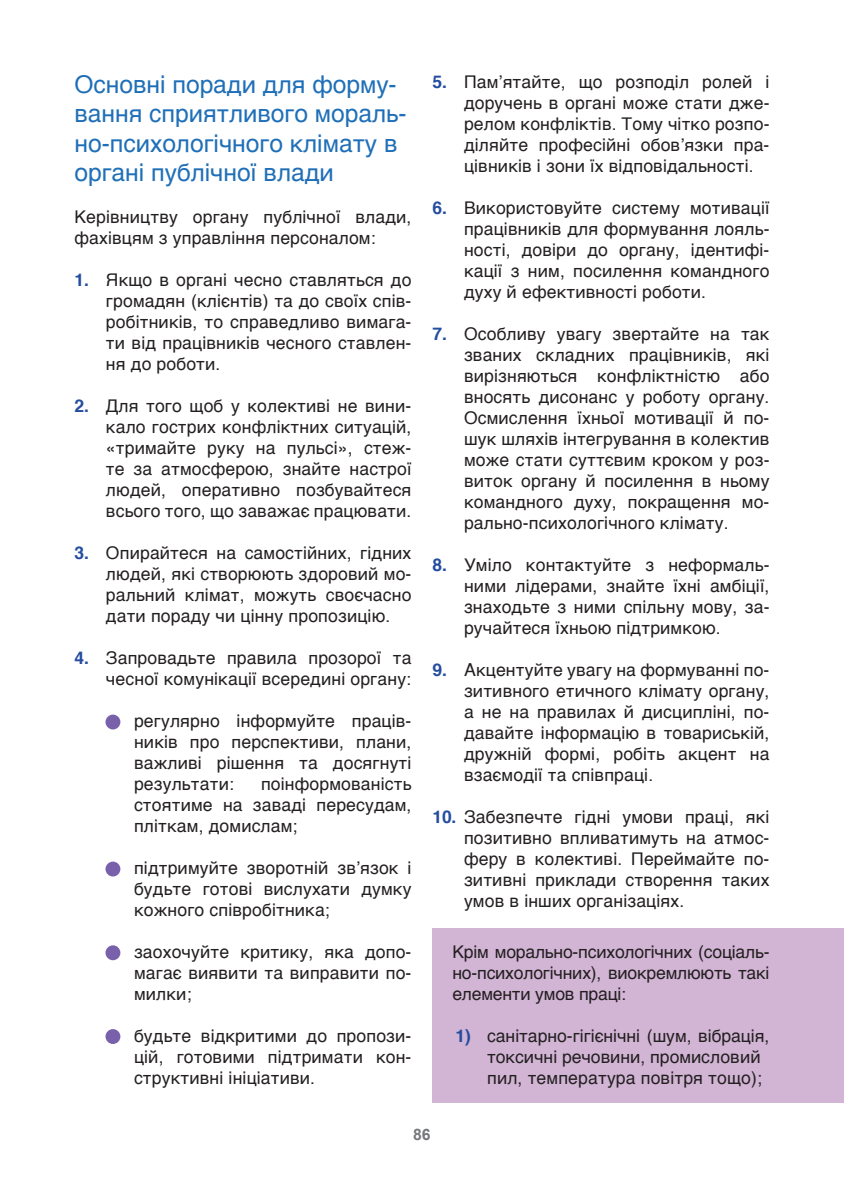
<style>
.page{position:relative;width:844px;height:1191px;background:#fff}
.page>*{position:absolute;margin:0;border:0;box-sizing:border-box;transform-origin:0 0}
.t1{font:24.5px/29.4px "Helvetica";color:#1f6fb8}
.t2{font:17.5px/21px "Helvetica";letter-spacing:.01em;color:#231f20;text-align:justify}
.t3{font:700 15.75px "Arial";color:#76787b}
.s1{font-weight:700;color:#244da0}
</style>
<div class="page">
<div style="left:432px;top:928px;width:411px;height:175px;background:#d2b5d5"></div>
<div style="left:105px;top:714px;width:15px;height:15px;background:#7960aa;border-radius:50%"></div>
<div style="left:105px;top:861px;width:15px;height:15px;background:#7960aa;border-radius:50%"></div>
<div style="left:105px;top:945px;width:15px;height:15px;background:#7960aa;border-radius:50%"></div>
<div style="left:105px;top:1029px;width:15px;height:15px;background:#7960aa;border-radius:50%"></div>
<h1 class="t1" style="left:74px;top:70px;width:333px">Основні поради для форму&shy;вання сприятливого мораль&shy;но-психологічного клімату в органі публічної влади</h1>
<p class="t2" style="left:74px;top:207px;width:338px">Керівництву органу публічної влади, фахівцям з управління персоналом:</p>
<p class="t2" style="left:106px;top:270px;width:307px;text-indent:-32px"><span class="s1">1.</span> Якщо в органі чесно ставляться до громадян (клієнтів) та до своїх спів&shy;робітників, то справедливо вимага&shy;ти від працівників чесного ставлен&shy;ня до роботи.</p>
<p class="t2" style="left:106px;top:396px;width:307px;text-indent:-32px"><span class="s1">2.</span> Для того щоб у колективі не вини&shy;кало гострих конфліктних ситуацій, «тримайте руку на пульсі», стеж&shy;те за атмосферою, знайте настрої людей, оперативно позбувайтеся всього того, що заважає працювати.</p>
<p class="t2" style="left:106px;top:543px;width:307px;text-indent:-32px"><span class="s1">3.</span> Опирайтеся на самостійних, гідних людей, які створюють здоровий мо&shy;ральний клімат, можуть своєчасно дати пораду чи цінну пропозицію.</p>
<p class="t2" style="left:74px;top:648px;width:338px;text-align:right"><span class="s1">4.</span> Запровадьте правила прозорої та чесної комунікації всередині органу:</p>
<p class="t2" style="left:134px;top:711px;width:279px">регулярно інформуйте праців&shy;ників про перспективи, плани, важливі рішення та досягнуті результати:</p>
<p class="t2" style="left:134px;top:774px;width:279px;text-indent:127px">поінформованість стоятиме на заваді пересудам, пліткам, домислам;</p>
<p class="t2" style="left:134px;top:858px;width:279px">підтримуйте зворотній зв’язок і будьте готові вислухати думку кожного співробітника;</p>
<p class="t2" style="left:134px;top:942px;width:279px">заохочуйте критику, яка допо&shy;магає виявити та виправити по&shy;милки;</p>
<p class="t2" style="left:134px;top:1026px;width:279px">будьте відкритими до пропози&shy;цій, готовими підтримати кон&shy;структивні ініціативи.</p>
<p class="t2" style="left:464px;top:71px;width:307px;text-indent:-31px"><span class="s1">5.</span> Пам’ятайте, що розподіл ролей і доручень в органі може стати дже&shy;релом конфліктів. Тому чітко розпо&shy;діляйте професійні обов’язки пра&shy;цівників і зони їх відповідальності.</p>
<p class="t2" style="left:464px;top:197px;width:307px;text-indent:-31px"><span class="s1">6.</span> Використовуйте систему мотивації працівників для формування лояль&shy;ності, довіри до органу, ідентифі&shy;кації з ним, посилення командного духу й ефективності роботи.</p>
<p class="t2" style="left:464px;top:323px;width:307px;text-indent:-31px"><span class="s1">7.</span> Особливу увагу звертайте на так званих складних працівників, які вирізняються конфліктністю або вносять дисонанс у роботу органу.<br>Осмислення їхньої мотивації й по&shy;шук шляхів інтегрування в колектив може стати суттєвим кроком у роз&shy;виток органу й посилення в ньому командного духу, покращення мо&shy;рально-психологічного клімату.</p>
<p class="t2" style="left:464px;top:554px;width:307px;text-indent:-31px"><span class="s1">8.</span> Уміло контактуйте з неформаль&shy;ними лідерами, знайте їхні амбіції, знаходьте з ними спільну мову, за&shy;ручайтеся їхньою підтримкою.</p>
<p class="t2" style="left:464px;top:659px;width:307px;text-indent:-31px"><span class="s1">9.</span> Акцентуйте увагу на формуванні по&shy;зитивного етичного клімату органу, а не на правилах й дисципліні, по&shy;давайте інформацію в товариській, дружній формі, робіть акцент на взаємодії та співпраці.</p>
<p class="t2" style="left:464px;top:806px;width:307px;text-indent:-31px"><span class="s1">10.</span> Забезпечте гідні умови праці, які позитивно впливатимуть на атмос&shy;феру в колективі. Переймайте по&shy;зитивні приклади створення таких умов в інших організаціях.</p>
<p class="t2" style="left:452px;top:941px;width:318px">Крім морально-психологічних (соціаль&shy;но-психологічних), виокремлюють такі елементи умов праці:</p>
<p class="t2" style="left:487px;top:1025px;width:284px;text-align:left;text-indent:-32px"><span class="s1">1)</span> санітарно-гігієнічні (шум, вібрація, токсичні речовини, промисловий пил, температура повітря тощо);</p>
<p class="t3" style="left:413px;top:1124px;width:19px">86</p>
</div>
